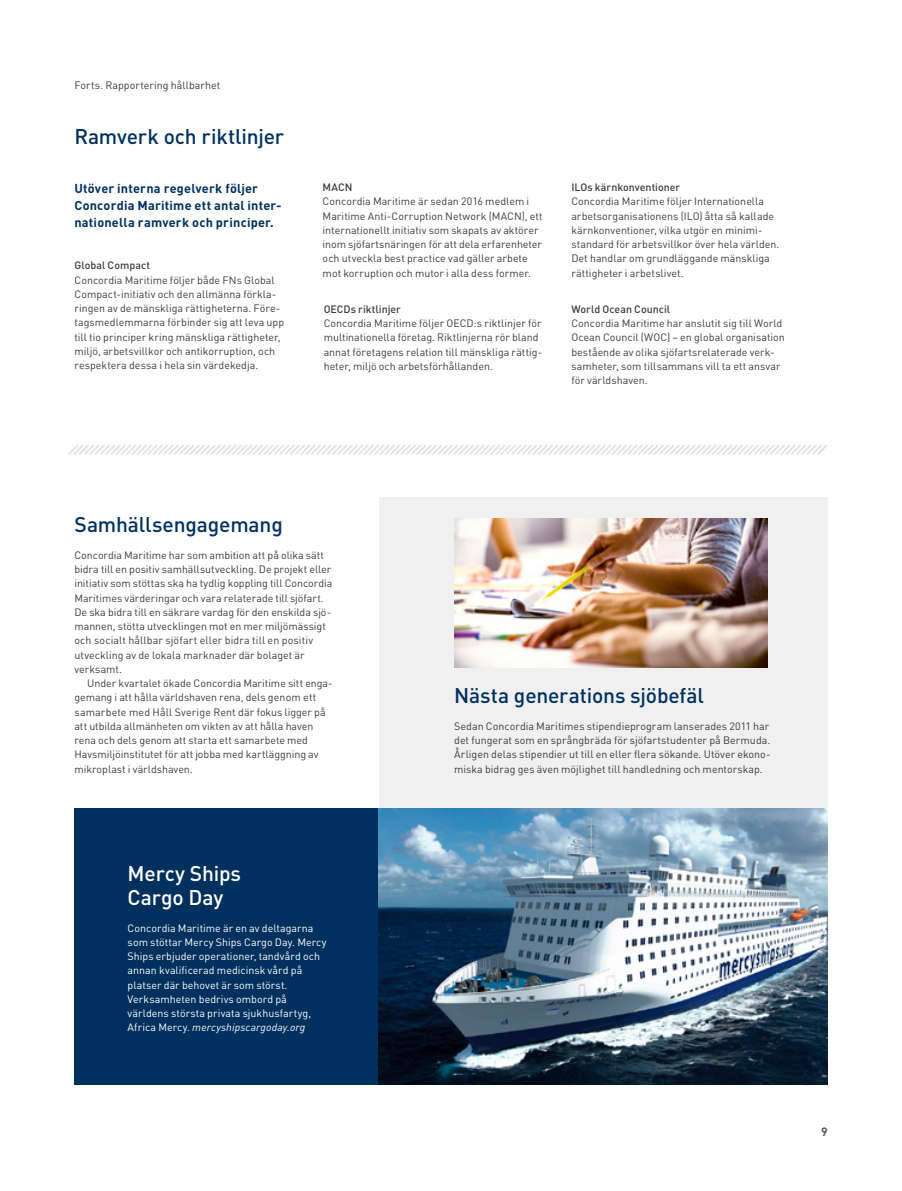
<style>
.page{position:relative;width:902px;height:1191px;background:#fff}
.page>*{position:absolute;margin:0;border:0;box-sizing:border-box;transform-origin:0 0}
.t1{font:500 21px "DINOT";letter-spacing:-.01em;color:#00315e}
.t2{font:500 21px/24px "DINOT";letter-spacing:-.01em;color:#fff}
.t3{font:700 12.75px/17.2px "DINOT";letter-spacing:.015em;color:#00315e}
.t4{font:700 12px "DINOT";color:#575756}
.t5{font:10.65px/14.2px "DINOT";color:#3c3c3b}
.t6{font:10.65px/14.2px "DINOT";color:#fff}
.t7{font:500 10.65px "DINOT";color:#3c3c3b}
.s1{font-style:italic}
</style>
<div class="page">
<div style="left:74px;top:808px;width:314px;height:276px;background:#00315e"></div>
<div style="left:378px;top:497px;width:449px;height:311px;background:#f0f0f0"></div>
<img style="left:454px;top:519px;width:313px;height:149px">
<img style="left:378px;top:808px;width:449px;height:276px">
<svg style="left:68px;top:445px;width:759px;height:10px"></svg>
<p class="t5" style="left:74px;top:78px;width:147px">Forts. Rapportering hållbarhet</p>
<h1 class="t1" style="left:74px;top:122px;width:211px">Ramverk och riktlinjer</h1>
<p class="t3" style="left:74px;top:179px;width:209px">Utöver interna regelverk följer<br>Concordia Maritime ett antal inter&shy;nationella ramverk och principer.</p>
<p class="t7" style="left:74px;top:258px;width:77px">Global Compact</p>
<p class="t5" style="left:74px;top:272px;width:211px">Concordia Maritime följer både FNs Global Compact-initiativ och den allmänna förkla&shy;ringen av de mänskliga rättigheterna. Före&shy;tagsmedlemmarna förbinder sig att leva upp till tio principer kring mänskliga rättigheter, miljö, arbetsvillkor och antikorruption, och respektera dessa i hela sin värdekedja.</p>
<p class="t7" style="left:322px;top:180px;width:31px">MACN</p>
<p class="t5" style="left:322px;top:194px;width:222px">Concordia Maritime är sedan 2016 medlem i Maritime Anti-Corruption Network (MACN), ett internationellt initiativ som skapats av aktörer inom sjöfartsnäringen för att dela erfarenheter och utveckla best practice vad gäller arbete mot korruption och mutor i alla dess former.</p>
<p class="t7" style="left:323px;top:302px;width:79px">OECDs riktlinjer</p>
<p class="t5" style="left:323px;top:315px;width:220px">Concordia Maritime följer OECD:s riktlinjer för multinationella företag. Riktlinjerna rör bland annat företagens relation till mänskliga rättig&shy;heter, miljö och arbetsförhållanden.</p>
<p class="t7" style="left:571px;top:180px;width:110px">ILOs kärnkonventioner</p>
<p class="t5" style="left:571px;top:194px;width:209px">Concordia Maritime följer Internationella arbetsorganisationens (ILO) åtta så kallade kärnkonventioner, vilka utgör en minimi&shy;standard för arbetsvillkor över hela världen.<br>Det handlar om grundläggande mänskliga rättigheter i arbetslivet.</p>
<p class="t7" style="left:571px;top:302px;width:100px">World Ocean Council</p>
<p class="t5" style="left:571px;top:316px;width:215px">Concordia Maritime har anslutit sig till World Ocean Council (WOC) – en global organisation bestående av olika sjöfartsrelaterade verk&shy;samheter, som tillsammans vill ta ett ansvar för världshaven.</p>
<h1 class="t1" style="left:74px;top:510px;width:210px">Samhällsengagemang</h1>
<p class="t5" style="left:74px;top:547px;width:259px">Concordia Maritime har som ambition att på olika sätt bidra till en positiv samhällsutveckling. De projekt eller initiativ som stöttas ska ha tydlig koppling till Concordia Maritimes värderingar och vara relaterade till sjöfart.<br>De ska bidra till en säkrare vardag för den enskilda sjö&shy;mannen, stötta utvecklingen mot en mer miljömässigt och socialt hållbar sjöfart eller bidra till en positiv utveckling av de lokala marknader där bolaget är verksamt.</p>
<p class="t5" style="left:74px;top:675px;width:260px;text-indent:13px">Under kvartalet ökade Concordia Maritime sitt enga&shy;gemang i att hålla världshaven rena, dels genom ett samarbete med Håll Sverige Rent där fokus ligger på att utbilda allmänheten om vikten av att hålla haven rena och dels genom att starta ett samarbete med Havsmiljöinstitutet för att jobba med kartläggning av mikroplast i världshaven.</p>
<h1 class="t1" style="left:454px;top:681px;width:251px">Nästa generations sjöbefäl</h1>
<p class="t5" style="left:454px;top:718px;width:318px;text-align:justify">Sedan Concordia Maritimes stipendieprogram lanserades 2011 har det fungerat som en språngbräda för sjöfartstudenter på Bermuda.<br>Årligen delas stipendier ut till en eller flera sökande. Utöver ekono&shy;miska bidrag ges även möjlighet till handledning och mentorskap.</p>
<h1 class="t2" style="left:128px;top:860px;width:115px">Mercy Ships<br>Cargo Day</h1>
<p class="t6" style="left:128px;top:920px;width:200px">Concordia Maritime är en av deltagarna som stöttar Mercy Ships Cargo Day. Mercy Ships erbjuder operationer, tandvård och annan kvalificerad medicinsk vård på platser där behovet är som störst.<br>Verksamheten bedrivs ombord på världens största privata sjukhusfartyg, Africa Mercy. <span class="s1">mercyshipscargoday.org</span></p>
<p class="t4" style="left:820px;top:1123px;width:8px">9</p>
</div>
